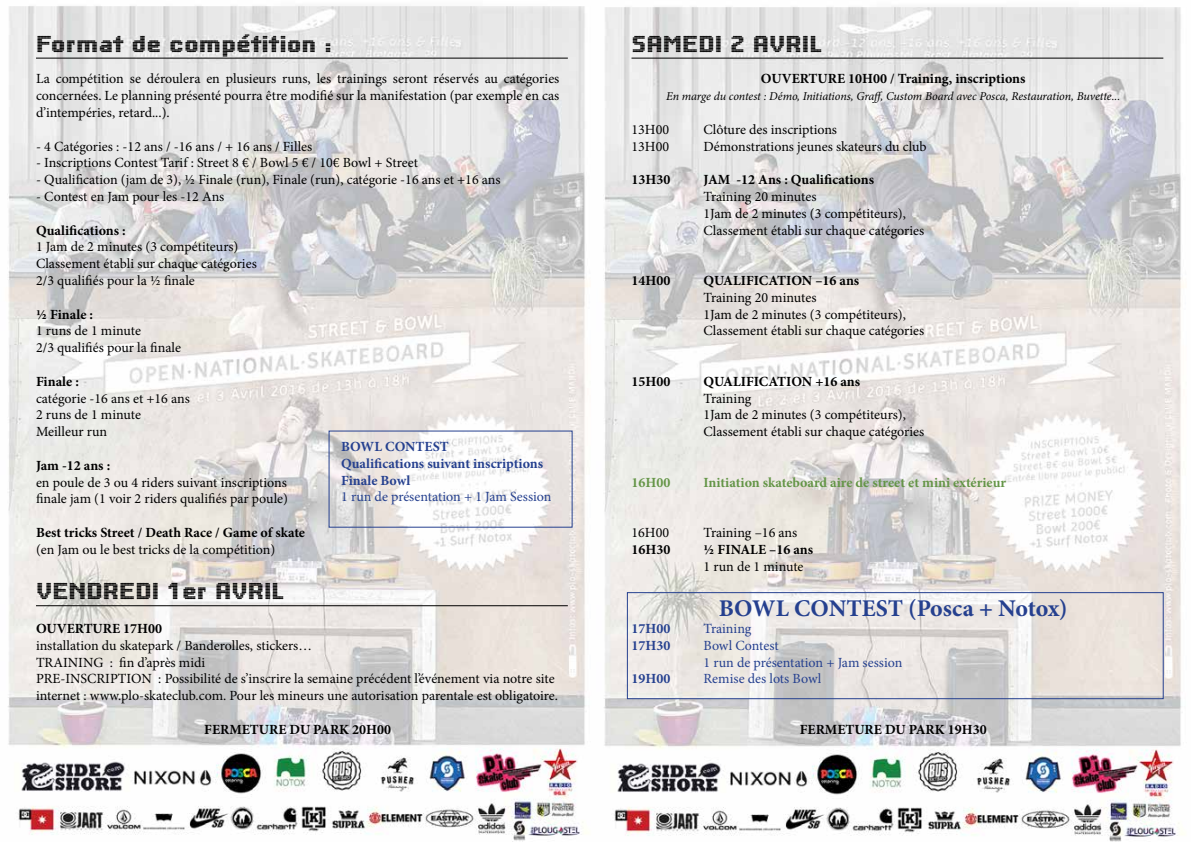
<style>
.page{position:relative;width:1191px;height:842px;background:#fff}
.page>*{position:absolute;margin:0;border:0;box-sizing:border-box;transform-origin:0 0}
.t1{font:24px "Big Dots";color:#000}
.t2{font:700 24px "Minion Pro";color:#25408f}
.t3{font:14px/16.8px "Minion Pro";color:#000}
.t4{font:700 14px "Minion Pro";color:#000}
.t5{font:14px/16.8px "Minion Pro";color:#25408f}
.t6{font:700 14px/16.8px "Minion Pro";color:#25408f}
.t7{font:700 14px "Minion Pro";color:#649547}
.t8{font:italic 12px "Minion Pro";letter-spacing:-.01em;color:#000}
</style>
<div class="page">
<img style="left:8px;top:6px;width:1178px;height:836px">
<hr style="left:36px;top:58px;width:532px;height:1px;background:#000">
<hr style="left:36px;top:605px;width:532px;height:1px;background:#000">
<hr style="left:631px;top:58px;width:532px;height:1px;background:#000">
<div style="left:627px;top:592px;width:536px;height:107px;border:1px solid #25408f"></div>
<h1 class="t1" style="left:36px;top:30px;width:297px">Format de compétition :</h1>
<p class="t3" style="left:36px;top:71px;width:525px;text-align:justify">La compétition se déroulera en plusieurs runs, les trainings seront réservés au catégories concernées. Le planning présenté pourra être modifié sur la manifestation (par exemple en cas d’intempéries, retard...).</p>
<p class="t3" style="left:36px;top:138px;width:278px">- 4 Catégories : -12 ans / -16 ans / + 16 ans / Filles</p>
<p class="t3" style="left:36px;top:155px;width:383px">- Inscriptions Contest Tarif : Street 8 € / Bowl 5 € / 10€ Bowl + Street</p>
<p class="t3" style="left:36px;top:171px;width:466px">- Qualification (jam de 3), ½ Finale (run), Finale (run), catégorie -16 ans et +16 ans</p>
<p class="t3" style="left:36px;top:188px;width:190px">- Contest en Jam pour les -12 Ans</p>
<p class="t4" style="left:36px;top:220px;width:91px">Qualifications :</p>
<p class="t3" style="left:36px;top:239px;width:222px">1 Jam de 2 minutes (3 compétiteurs)<br>Classement établi sur chaque catégories<br>2/3 qualifiés pour la ½ finale</p>
<p class="t4" style="left:36px;top:304px;width:59px">½ Finale :</p>
<p class="t3" style="left:36px;top:323px;width:146px">1 runs de 1 minute<br>2/3 qualifiés pour la finale</p>
<p class="t4" style="left:36px;top:371px;width:44px">Finale :</p>
<p class="t3" style="left:36px;top:390px;width:155px">catégorie -16 ans et +16 ans<br>2 runs de 1 minute<br>Meilleur run</p>
<p class="t4" style="left:36px;top:455px;width:76px">Jam -12 ans :</p>
<p class="t3" style="left:36px;top:474px;width:254px">en poule de 3 ou 4 riders suivant inscriptions finale jam (1 voir 2 riders qualifiés par poule)</p>
<p class="t4" style="left:36px;top:523px;width:270px">Best tricks Street / Death Race / Game of skate</p>
<p class="t3" style="left:36px;top:541px;width:241px">(en Jam ou le best tricks de la compétition)</p>
<h1 class="t1" style="left:36px;top:577px;width:249px">VENDREDI 1er AVRIL</h1>
<p class="t4" style="left:36px;top:619px;width:128px">OUVERTURE 17H00</p>
<p class="t3" style="left:36px;top:637px;width:523px">installation du skatepark / Banderolles, stickers…<br>TRAINING : fin d’après midi<br>PRE-INSCRIPTION : Possibilité de s’inscrire la semaine précédent l’événement via notre site internet : www.plo-skateclub.com. Pour les mineurs une autorisation parentale est obligatoire.</p>
<p class="t4" style="left:204px;top:719px;width:188px">FERMETURE DU PARK 20H00</p>
<p class="t6" style="left:341px;top:438px;width:204px">BOWL CONTEST<br>Qualifications suivant inscriptions<br>Finale Bowl</p>
<p class="t5" style="left:341px;top:489px;width:212px">1 run de présentation + 1 Jam Session</p>
<h1 class="t1" style="left:631px;top:30px;width:191px">SAMEDI 2 AVRIL</h1>
<p class="t4" style="left:761px;top:69px;width:266px">OUVERTURE 10H00 / Training, inscriptions</p>
<p class="t8" style="left:666px;top:88px;width:455px">En marge du contest : Démo, Initiations, Graff, Custom Board avec Posca, Restauration, Buvette...</p>
<p class="t3" style="left:631px;top:121px;width:39px">13H00</p>
<p class="t3" style="left:703px;top:121px;width:135px">Clôture des inscriptions</p>
<p class="t3" style="left:631px;top:138px;width:39px">13H00</p>
<p class="t3" style="left:703px;top:138px;width:225px">Démonstrations jeunes skateurs du club</p>
<p class="t4" style="left:631px;top:170px;width:40px">13H30</p>
<p class="t4" style="left:703px;top:170px;width:172px">JAM -12 Ans : Qualifications</p>
<p class="t3" style="left:703px;top:188px;width:222px">Training 20 minutes<br>1Jam de 2 minutes (3 compétiteurs),<br>Classement établi sur chaque catégories</p>
<p class="t4" style="left:631px;top:271px;width:40px">14H00</p>
<p class="t4" style="left:703px;top:271px;width:157px">QUALIFICATION –16 ans</p>
<p class="t3" style="left:703px;top:289px;width:222px">Training 20 minutes<br>1Jam de 2 minutes (3 compétiteurs),<br>Classement établi sur chaque catégories</p>
<p class="t4" style="left:631px;top:371px;width:40px">15H00</p>
<p class="t4" style="left:703px;top:371px;width:158px">QUALIFICATION +16 ans</p>
<p class="t3" style="left:703px;top:390px;width:222px">Training<br>1Jam de 2 minutes (3 compétiteurs),<br>Classement établi sur chaque catégories</p>
<p class="t7" style="left:631px;top:472px;width:40px">16H00</p>
<p class="t7" style="left:703px;top:472px;width:304px">Initiation skateboard aire de street et mini extérieur</p>
<p class="t3" style="left:631px;top:524px;width:39px">16H00</p>
<p class="t3" style="left:703px;top:524px;width:95px">Training –16 ans</p>
<p class="t4" style="left:631px;top:539px;width:40px">16H30</p>
<p class="t4" style="left:703px;top:539px;width:111px">½ FINALE –16 ans</p>
<p class="t3" style="left:703px;top:558px;width:101px">1 run de 1 minute</p>
<h1 class="t2" style="left:718px;top:592px;width:350px">BOWL CONTEST (Posca + Notox)</h1>
<p class="t6" style="left:631px;top:620px;width:40px">17H00</p>
<p class="t5" style="left:703px;top:620px;width:49px">Training</p>
<p class="t6" style="left:631px;top:637px;width:40px">17H30</p>
<p class="t5" style="left:703px;top:637px;width:200px">Bowl Contest<br>1 run de présentation + Jam session</p>
<p class="t6" style="left:631px;top:670px;width:40px">19H00</p>
<p class="t5" style="left:703px;top:671px;width:119px">Remise des lots Bowl</p>
<p class="t4" style="left:800px;top:719px;width:188px">FERMETURE DU PARK 19H30</p>
</div>
